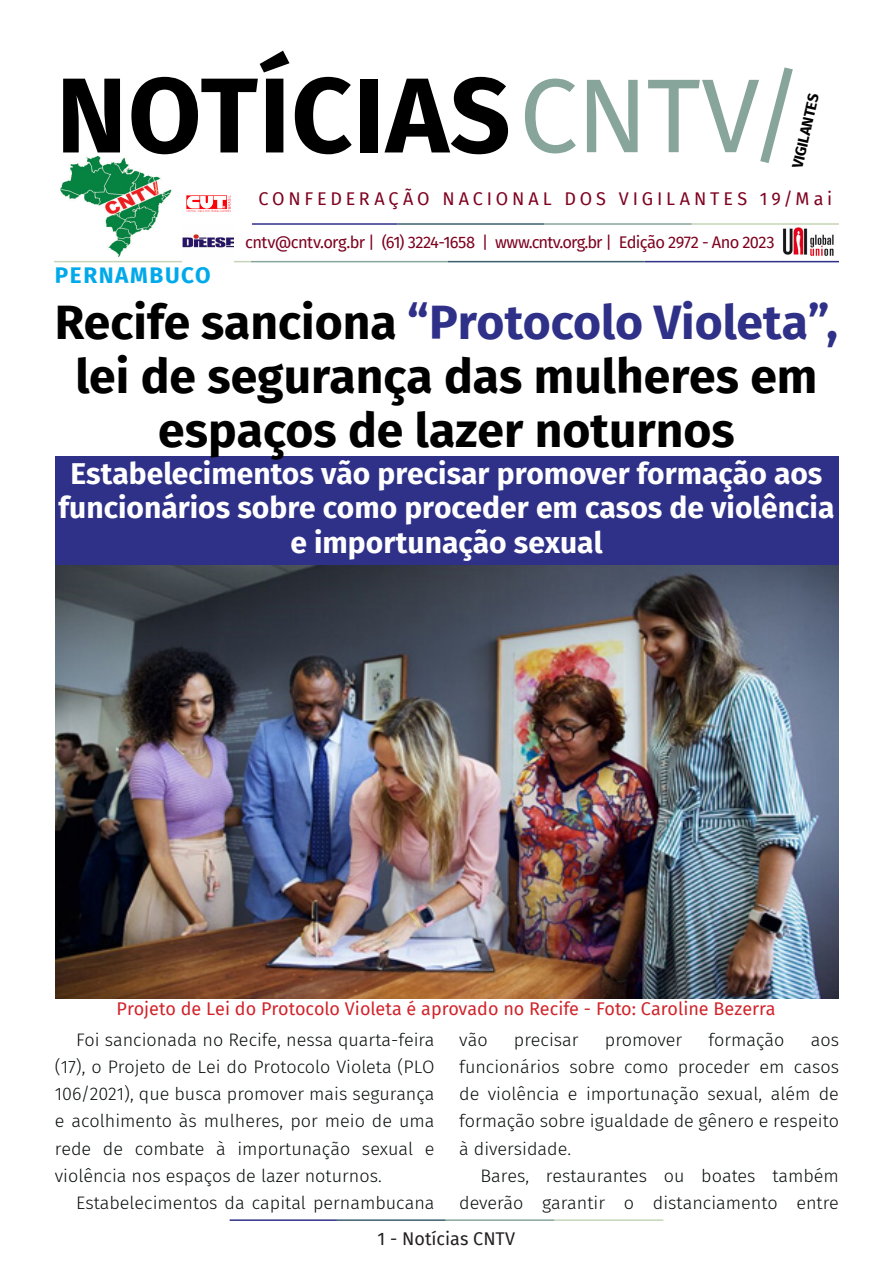
<style>
.page{position:relative;width:893px;height:1263px;background:#fff}
.page>*{position:absolute;margin:0;border:0;box-sizing:border-box;transform-origin:0 0}
.t1{font:700 106.5px "Fira Sans";letter-spacing:.01em;color:#000}
.t2{font:700 48px/54px "Fira Sans";color:#000001;text-align:center}
.t3{font:700 30px/34.5px "Fira Sans";color:#fff;text-align:center}
.t4{font:700 22.5px "Fira Sans";letter-spacing:.07em;color:#00a9ea}
.t5{font:300 18px/27.2px "Fira Sans";color:#080d0b;text-align:justify}
.t6{font:18px "Fira Sans";color:#d1232a}
.t7{font:18px "Fira Sans";letter-spacing:.215em;color:#7e0220}
.t8{font:18px "Fira Sans";color:#231f20}
.t9{font:16.5px "Fira Sans";letter-spacing:-.04em;color:#7e0220}
.t10{font:700 15px "Fira Sans";color:#000001}
.s1{font-weight:400;font-size:105px;color:#87a59a}
.s2{color:#2f3088}
</style>
<div class="page">
<hr style="left:230px;top:1219px;width:107px;height:2px;background:#2f3088">
<hr style="left:337px;top:1219px;width:109px;height:2px;background:#3a5f6d">
<hr style="left:446px;top:1219px;width:109px;height:2px;background:#87a59a">
<hr style="left:555px;top:1219px;width:108px;height:2px;background:#c6d5b7">
<img style="left:782px;top:227px;width:54px;height:34px">
<hr style="left:252px;top:223px;width:145px;height:2px;background:#2f3088">
<hr style="left:397px;top:223px;width:147px;height:2px;background:#3a5f6d">
<hr style="left:544px;top:223px;width:148px;height:2px;background:#87a59a">
<hr style="left:692px;top:223px;width:147px;height:2px;background:#c6d5b7">
<hr style="left:645px;top:261px;width:194px;height:1px;background:#2f3088">
<hr style="left:448px;top:261px;width:197px;height:1px;background:#3a5f6d">
<hr style="left:251px;top:261px;width:197px;height:1px;background:#87a59a">
<hr style="left:54px;top:261px;width:197px;height:1px;background:#c6d5b7">
<img style="left:61px;top:157px;width:110px;height:100px">
<img style="left:186px;top:195px;width:45px;height:17px">
<div style="left:55px;top:456px;width:783px;height:110px;background:#2f3088"></div>
<img style="left:183px;top:234px;width:51px;height:28px">
<img style="left:56px;top:566px;width:782px;height:432px">
<p class="t1" style="left:56px;top:26px;width:749px">NOTÍCIAS<span class="s1">CNTV/</span></p>
<p class="t10" style="left:785px;top:165px;width:77px;rotate:-77deg">VIGILANTES</p>
<p class="t7" style="left:259px;top:185px;width:575px">CONFEDERAÇÃO NACIONAL DOS VIGILANTES 19/Mai</p>
<p class="t4" style="left:55px;top:257px;width:157px">PERNAMBUCO</p>
<p class="t9" style="left:245px;top:229px;width:531px">cntv@cntv.org.br | (61) 3224-1658 | www.cntv.org.br | Edição 2972 - Ano 2023</p>
<p class="t2" style="left:55px;top:292px;width:785px">Recife sanciona <span class="s2">“Protocolo Violeta”, </span>lei de segurança das mulheres em espaços de lazer noturnos</p>
<p class="t3" style="left:59px;top:454px;width:777px">Estabelecimentos vão precisar promover formação aos funcionários sobre como proceder em casos de violência e importunação sexual</p>
<p class="t6" style="left:117px;top:995px;width:660px">Projeto de Lei do Protocolo Violeta é aprovado no Recife - Foto: Caroline Bezerra</p>
<p class="t5" style="left:55px;top:1026px;width:381px;text-indent:21px">Foi sancionada no Recife, nessa quarta-feira (17), o Projeto de Lei do Protocolo Violeta (PLO 106/2021), que busca promover mais segurança e acolhimento às mulheres, por meio de uma rede de combate à importunação sexual e violência nos espaços de lazer noturnos.</p>
<p class="t5" style="left:76px;top:1189px;width:360px">Estabelecimentos da capital pernambucana</p>
<p class="t5" style="left:459px;top:1026px;width:30px">vão</p>
<p class="t5" style="left:514px;top:1026px;width:66px">precisar</p>
<p class="t5" style="left:605px;top:1026px;width:79px">promover</p>
<p class="t5" style="left:708px;top:1026px;width:77px">formação</p>
<p class="t5" style="left:459px;top:1026px;width:381px;text-indent:351px">aos funcionários sobre como proceder em casos de violência e importunação sexual, além de formação sobre igualdade de gênero e respeito à diversidade.</p>
<p class="t5" style="left:459px;top:1162px;width:381px;text-align:right">Bares, restaurantes ou boates também deverão garantir o distanciamento entre</p>
<p class="t8" style="left:378px;top:1225px;width:139px">1 - Notícias CNTV</p>
</div>
